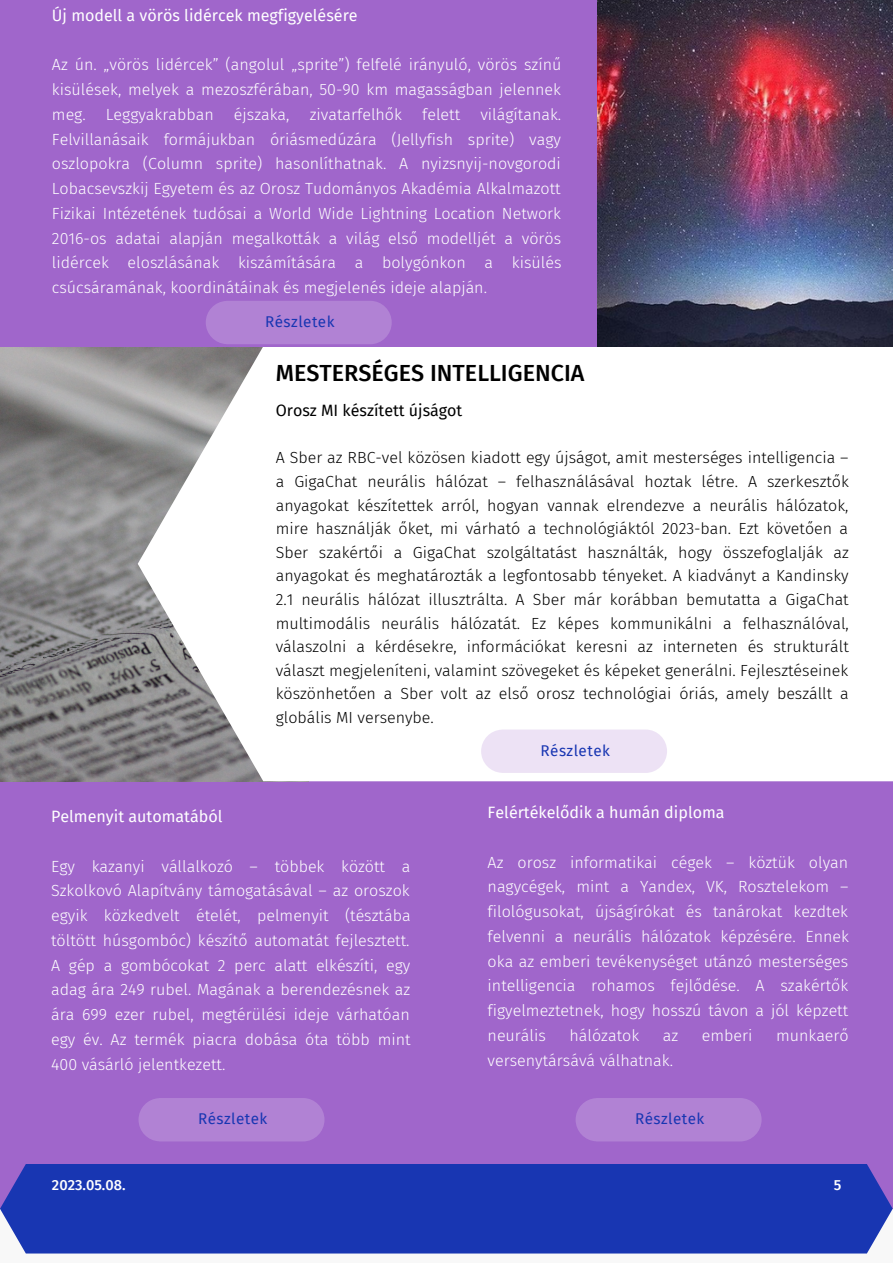
<style>
.page{position:relative;width:893px;height:1264px;background:#fff}
.page>*{position:absolute;margin:0;border:0;box-sizing:border-box;transform-origin:0 0}
.t1{font:500 23.25px "Fira Sans";color:#000}
.t2{font:300 16.05px/24.8px "Fira Sans";color:#fff;text-align:justify}
.t3{font:300 16.05px/23.5px "Fira Sans";color:#000;text-align:justify}
.t4{font:16.05px "Fira Sans";color:#fff}
.t5{font:16.05px "Fira Sans";color:#000}
.t6{font:15.3px "Fira Sans";letter-spacing:.03em;color:#1836b2}
.t7{font:500 14.55px "Fira Sans";color:#fff}
</style>
<div class="page">
<div style="left:0;top:781px;width:892px;height:427px;background:#a066cb"></div>
<img style="left:0;top:346px;width:138px;height:435px">
<div style="left:0;top:1164px;width:892px;height:89px;background:#1836b2"></div>
<svg style="left:138px;top:346px;width:754px;height:435px"></svg>
<div style="left:481px;top:729px;width:186px;height:44px;background:#ede2f5;border-radius:21px"></div>
<div style="left:138px;top:1097px;width:186px;height:44px;background:#b182d4;border-radius:21px"></div>
<div style="left:0;top:0;width:645px;height:346px;background:#a066cb"></div>
<img style="left:598px;top:0;width:294px;height:346px">
<div style="left:206px;top:301px;width:185px;height:43px;background:#b182d4;border-radius:21px"></div>
<div style="left:575px;top:1097px;width:186px;height:44px;background:#b182d4;border-radius:21px"></div>
<p class="t4" style="left:52px;top:6px;width:307px">Új modell a vörös lidércek megfigyelésére</p>
<p class="t2" style="left:52px;top:53px;width:511px">Az ún. „vörös lidércek” (angolul „sprite”) felfelé irányuló, vörös színű kisülések, melyek a mezoszférában, 50-90 km magasságban jelennek meg.</p>
<p class="t2" style="left:106px;top:102px;width:109px">Leggyakrabban</p>
<p class="t2" style="left:234px;top:102px;width:57px">éjszaka,</p>
<p class="t2" style="left:310px;top:102px;width:94px">zivatarfelhők</p>
<p class="t2" style="left:422px;top:102px;width:39px">felett</p>
<p class="t2" style="left:52px;top:102px;width:511px;text-indent:428px">világítanak.<br>Felvillanásaik formájukban óriásmedúzára (Jellyfish sprite) vagy oszlopokra (Column sprite) hasonlíthatnak. A nyizsnyij-novgorodi Lobacsevszkij Egyetem és az Orosz Tudományos Akadémia Alkalmazott Fizikai Intézetének tudósai a World Wide Lightning Location Network 2016-os adatai alapján megalkották a világ első modelljét a vörös lidércek eloszlásának kiszámítására a bolygónkon a kisülés csúcsáramának, koordinátáinak és megjelenés ideje alapján.</p>
<p class="t6" style="left:265px;top:312px;width:71px">Részletek</p>
<p class="t1" style="left:276px;top:359px;width:310px">MESTERSÉGES INTELLIGENCIA</p>
<p class="t5" style="left:276px;top:401px;width:188px">Orosz MI készített újságot</p>
<p class="t3" style="left:276px;top:446px;width:574px">A Sber az RBC-vel közösen kiadott egy újságot, amit mesterséges intelligencia – a GigaChat neurális hálózat – felhasználásával hoztak létre. A szerkesztők anyagokat készítettek arról, hogyan vannak elrendezve a neurális hálózatok, mire használják őket, mi várható a technológiáktól 2023-ban. Ezt követően a Sber szakértői a GigaChat szolgáltatást használták, hogy összefoglalják az anyagokat és meghatározták a legfontosabb tényeket. A kiadványt a Kandinsky 2.1 neurális hálózat illusztrálta. A Sber már korábban bemutatta a GigaChat multimodális neurális hálózatát. Ez képes kommunikálni a felhasználóval, válaszolni a kérdésekre, információkat keresni az interneten és strukturált választ megjeleníteni, valamint szövegeket és képeket generálni. Fejlesztéseinek köszönhetően a Sber volt az első orosz technológiai óriás, amely beszállt a globális MI versenybe.</p>
<p class="t6" style="left:540px;top:741px;width:71px">Részletek</p>
<p class="t4" style="left:51px;top:807px;width:173px">Pelmenyit automatából</p>
<p class="t2" style="left:51px;top:853px;width:361px">Egy kazanyi vállalkozó – többek között a Szkolkovó Alapítvány támogatásával – az oroszok egyik közkedvelt ételét, pelmenyit (tésztába töltött húsgombóc) készítő automatát fejlesztett.<br>A gép a gombócokat 2 perc alatt elkészíti, egy adag ára 249 rubel. Magának a berendezésnek az ára 699 ezer rubel, megtérülési ideje várhatóan egy év. Az termék piacra dobása óta több mint 400 vásárló jelentkezett.</p>
<p class="t6" style="left:198px;top:1109px;width:71px">Részletek</p>
<p class="t4" style="left:487px;top:803px;width:238px">Felértékelődik a humán diploma</p>
<p class="t2" style="left:487px;top:850px;width:363px">Az orosz informatikai cégek – köztük olyan nagycégek, mint a Yandex, VK, Rosztelekom – filológusokat, újságírókat és tanárokat kezdtek felvenni a neurális hálózatok képzésére. Ennek oka az emberi tevékenységet utánzó mesterséges intelligencia rohamos fejlődése. A szakértők figyelmeztetnek, hogy hosszú távon a jól képzett neurális</p>
<p class="t2" style="left:569px;top:1023px;width:71px">hálózatok</p>
<p class="t2" style="left:662px;top:1023px;width:17px">az</p>
<p class="t2" style="left:701px;top:1023px;width:52px">emberi</p>
<p class="t2" style="left:776px;top:1023px;width:74px">munkaerő</p>
<p class="t2" style="left:487px;top:1047px;width:187px">versenytársává válhatnak.</p>
<p class="t6" style="left:635px;top:1109px;width:71px">Részletek</p>
<p class="t7" style="left:52px;top:1176px;width:75px">2023.05.08.</p>
<p class="t7" style="left:833px;top:1176px;width:9px">5</p>
</div>
